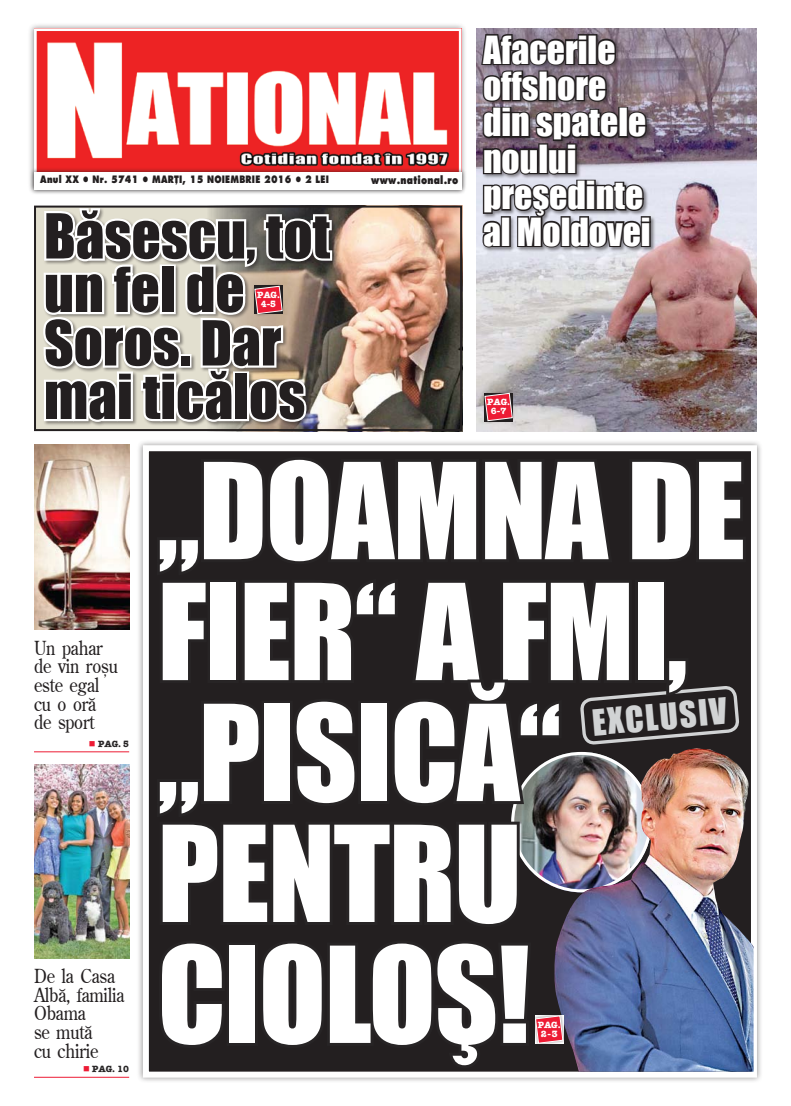
<style>
.page{position:relative;width:791px;height:1106px;background:#fff}
.page>*{position:absolute;margin:0;border:0;box-sizing:border-box;transform-origin:0 0}
.t1{font:123.1px/120.9px "Impact";letter-spacing:-.01em;color:#fff}
.t2{font:57.3px/53.5px "Impact";color:#231f20}
.t3{font:35.6px/36.4px "Impact";color:#fff}
.t4{font:33.3px "Impact";color:#d1d3d4}
.t5{font:300 19.3px/18.6px "R Century";letter-spacing:-.01em;color:#231f20}
.t6{font:10.8px "Futura Extra Bold Rom";letter-spacing:.03em;color:#231f20;scale:.8 1}
.t7{font:10px "Futura Extra Bold Rom";letter-spacing:.03em;color:#231f20;scale:.8 1}
.t8{font:9px/9px "American Type Writer Bold Rom";color:#fff;text-align:center}
.t9{font:9px "American Type Writer Bold Rom";color:#272425}
.s1{color:#ed1b34}
</style>
<div class="page">
<img style="left:749px;top:28px;width:8px;height:403px">
<img style="left:34px;top:764px;width:6px;height:194px">
<div style="left:137px;top:439px;width:630px;height:649px;background:#231f20;opacity:.5"></div>
<hr style="left:34px;top:751px;width:95px;height:1px;background:#ed1b34">
<hr style="left:34px;top:1076px;width:95px;height:1px;background:#ed1b34">
<img style="left:34px;top:445px;width:6px;height:184px">
<img style="left:749px;top:748px;width:4px;height:323px">
<img style="left:40px;top:24px;width:709px;height:1047px">
<p class="t7" style="left:40px;top:173px;width:356px">Anul XX ● Nr. 5741 ● mar}i, 15 noiembrie 2016 ● 2 LEI</p>
<p class="t6" style="left:371px;top:173px;width:110px">www.national.ro</p>
<h2 class="t2" style="left:44px;top:208px;width:287px">Băsescu, tot un fel de<br>Soros. Dar mai ticălos</h2>
<p class="t8" style="left:257px;top:290px;width:24px">PAG.<br>4-5</p>
<h3 class="t3" style="left:483px;top:30px;width:169px">Afacerile offshore din spatele noului preşedinte al Moldovei</h3>
<p class="t8" style="left:487px;top:397px;width:24px">PAG.<br>6-7</p>
<p class="t5" style="left:34px;top:638px;width:86px">Un pahar de vin roşu este egal cu o oră de sport</p>
<p class="t9" style="left:89px;top:738px;width:42px"><span class="s1">■</span> PAG. 5</p>
<p class="t5" style="left:34px;top:966px;width:92px">De la Casa<br>Albă, familia<br>Obama<br>se mută<br>cu chirie</p>
<p class="t9" style="left:83px;top:1063px;width:48px"><span class="s1">■</span> PAG. 10</p>
<h1 class="t1" style="left:158px;top:447px;width:589px">„Doamna de fier“ a FMI, „pisică“ pentru<br>CioloŞ!</h1>
<h3 class="t4" style="left:590px;top:696px;width:137px;rotate:-5deg">exclusiv</h3>
<p class="t8" style="left:538px;top:1020px;width:24px">PAG.<br>2-3</p>
</div>
